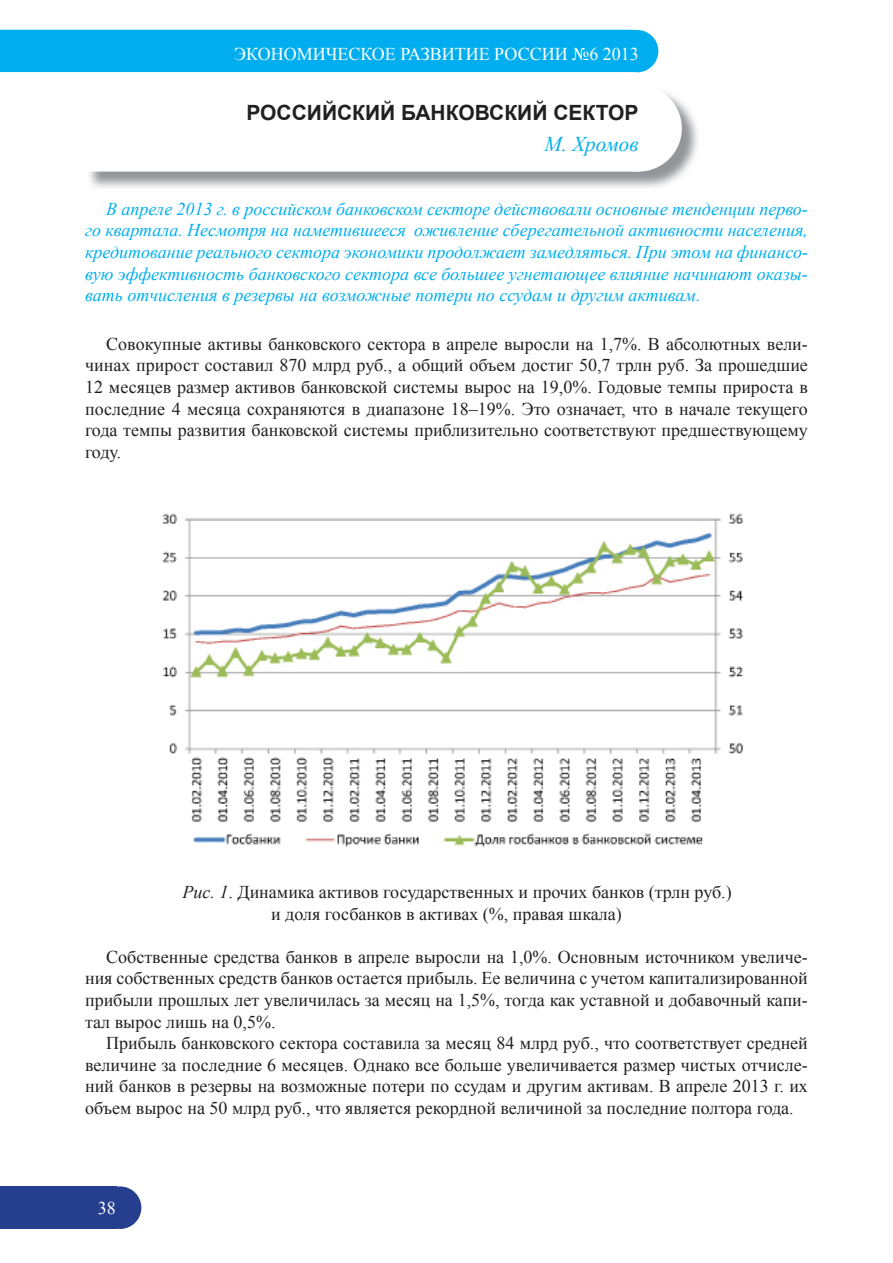
<style>
.page{position:relative;width:893px;height:1263px;background:#fff}
.page>*{position:absolute;margin:0;border:0;box-sizing:border-box;transform-origin:0 0}
.t1{font:700 21px "Arial";color:#231f20}
.t2{font:italic 21px "Times New Roman";color:#00aeef}
.t3{font:18px/21.6px "Times New Roman";color:#231f20;text-align:justify}
.t4{font:italic 18px/21.6px "Times New Roman";color:#00aeef;text-align:justify}
.t5{font:18px "Times New Roman";color:#fff}
.s1{font-style:italic}
</style>
<div class="page">
<div style="left:100px;top:1187px;width:41px;height:41px;background:#253f8e;border-radius:50%"></div>
<div style="left:99px;top:1186px;width:42px;height:43px;border:2px solid #253f8e;border-radius:50%"></div>
<div style="left:0;top:1186px;width:116px;height:43px;background:#253f8e"></div>
<div style="left:0;top:30px;width:634px;height:42px;background:#00aeef"></div>
<div style="left:616px;top:30px;width:42px;height:42px;background:#00aeef;border-radius:50%"></div>
<img style="left:89px;top:91px;width:609px;height:97px">
<div style="left:596px;top:86px;width:85px;height:85px;background:#fff;border-radius:50%"></div>
<div style="left:85px;top:85px;width:554px;height:87px;background:#fff;border:2px solid #fff"></div>
<img style="left:162px;top:513px;width:581px;height:334px">
<p class="t5" style="left:234px;top:42px;width:406px">ЭКОНОМИЧЕСКОЕ РАЗВИТИЕ РОССИИ №6 2013</p>
<p class="t1" style="left:247px;top:98px;width:393px">РОССИЙСКИЙ БАНКОВСКИЙ СЕКТОР</p>
<p class="t2" style="left:544px;top:130px;width:96px">М. Хромов</p>
<p class="t4" style="left:85px;top:198px;width:724px;text-indent:21px">В апреле 2013 г. в российском банковском секторе действовали основные тенденции перво&shy;го квартала. Несмотря на наметившееся оживление сберегательной активности населения, кредитование реального сектора экономики продолжает замедляться. При этом на финансо&shy;вую эффективность банковского сектора все большее угнетающее влияние начинают оказы&shy;вать отчисления в резервы на возможные потери по ссудам и другим активам.</p>
<p class="t3" style="left:85px;top:333px;width:724px;text-indent:21px">Совокупные активы банковского сектора в апреле выросли на 1,7%. В абсолютных вели&shy;чинах прирост составил 870 млрд руб., а общий объем достиг 50,7 трлн руб. За прошедшие 12 месяцев размер активов банковской системы вырос на 19,0%. Годовые темпы прироста в последние 4 месяца сохраняются в диапазоне 18–19%. Это означает, что в начале текущего года темпы развития банковской системы приблизительно соответствуют предшествующему году.</p>
<p class="t3" style="left:271px;top:881px;width:462px;text-indent:-89px"><span class="s1">Рис. 1</span>. Динамика активов государственных и прочих банков (трлн руб.) и доля госбанков в активах (%, правая шкала)</p>
<p class="t3" style="left:85px;top:946px;width:724px;text-indent:21px">Собственные средства банков в апреле выросли на 1,0%. Основным источником увеличе&shy;ния собственных средств банков остается прибыль. Ее величина с учетом капитализированной прибыли прошлых лет увеличилась за месяц на 1,5%, тогда как уставной и добавочный капи&shy;тал вырос лишь на 0,5%.</p>
<p class="t3" style="left:85px;top:1032px;width:724px;text-indent:21px">Прибыль банковского сектора составила за месяц 84 млрд руб., что соответствует средней величине за последние 6 месяцев. Однако все больше увеличивается размер чистых отчисле&shy;ний банков в резервы на возможные потери по ссудам и другим активам. В апреле 2013 г. их объем вырос на 50 млрд руб., что является рекордной величиной за последние полтора года.</p>
<p class="t5" style="left:98px;top:1196px;width:19px">38</p>
</div>
